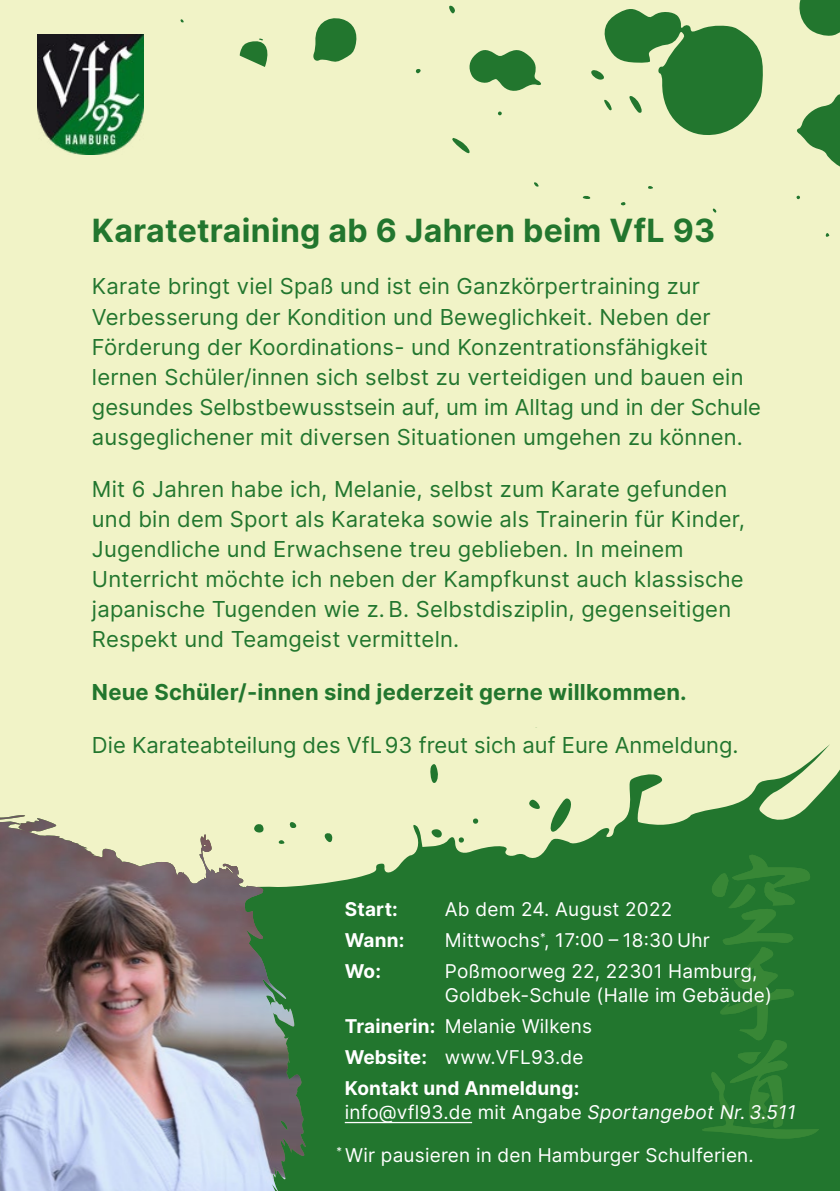
<style>
.page{position:relative;width:840px;height:1191px;background:#fff}
.page>*{position:absolute;margin:0;border:0;box-sizing:border-box;transform-origin:0 0}
.t1{font:700 32px "Inter";letter-spacing:.01em;color:#22762e}
.t2{font:22px/30px "Inter";letter-spacing:.01em;color:#22762e}
.t3{font:700 22px "Inter";letter-spacing:.01em;color:#22762e}
.t4{font:19px/24px "Inter";letter-spacing:.01em;color:#fff}
.t5{font:700 19px/31px "Inter";letter-spacing:.01em;color:#fff}
.s1{font-weight:400}
.s2{font-style:italic}
</style>
<div class="page">
<div style="left:635px;top:0;width:204px;height:189px;background:#f1f3c7"></div>
<svg style="left:795px;top:92px;width:44px;height:80px;background:#90b87f"></svg>
<svg style="left:796px;top:0;width:43px;height:37px;background:#519250"></svg>
<svg style="left:646px;top:185px;width:7px;height:4px"></svg>
<svg style="left:635px;top:7px;width:128px;height:133px;background:#6fa467"></svg>
<svg style="left:306px;top:778px;width:533px;height:413px;background:#3b8540"></svg>
<svg style="left:501px;top:930px;width:6px;height:11px"></svg>
<svg style="left:712px;top:1148px;width:6px;height:6px"></svg>
<svg style="left:528px;top:797px;width:45px;height:43px;background:#c3d7a5"></svg>
<svg style="left:472px;top:818px;width:6px;height:6px"></svg>
<svg style="left:458px;top:837px;width:6px;height:6px"></svg>
<svg style="left:430px;top:828px;width:13px;height:10px"></svg>
<svg style="left:324px;top:832px;width:8px;height:11px"></svg>
<div style="left:0;top:0;width:635px;height:797px;background:#f1f3c7"></div>
<div style="left:128px;top:189px;width:711px;height:589px;background:#f1f3c7"></div>
<img style="left:37px;top:34px;width:106px;height:120px">
<svg style="left:701px;top:854px;width:117px;height:285px;background:#277a30"></svg>
<hr style="left:344px;top:1121px;width:128px;height:2px;background:#fff">
<div style="left:0;top:776px;width:306px;height:58px;background:#f1f3c7"></div>
<img style="left:281px;top:834px;width:25px;height:357px">
<img style="left:0;top:815px;width:281px;height:376px">
<h1 class="t1" style="left:92px;top:207px;width:624px">Karatetraining ab 6 Jahren beim VfL 93</h1>
<p class="t2" style="left:92px;top:271px;width:670px">Karate bringt viel Spaß und ist ein Ganzkörpertraining zur Verbesserung der Kondition und Beweglichkeit. Neben der Förderung der Koordinations- und Konzentrationsfähigkeit lernen Schüler/innen sich selbst zu verteidigen und bauen ein gesundes Selbstbewusstsein auf, um im Alltag und in der Schule ausgeglichener mit diversen Situationen umgehen zu können.</p>
<p class="t2" style="left:92px;top:474px;width:654px">Mit 6 Jahren habe ich, Melanie, selbst zum Karate gefunden und bin dem Sport als Karateka sowie als Trainerin für Kinder, Jugendliche und Erwachsene treu geblieben. In meinem Unterricht möchte ich neben der Kampfkunst auch klassische japanische Tugenden wie z. B. Selbstdisziplin, gegenseitigen Respekt und Teamgeist vermitteln.</p>
<p class="t3" style="left:92px;top:676px;width:596px">Neue Schüler/-innen sind jederzeit gerne willkommen.</p>
<p class="t2" style="left:92px;top:729px;width:647px">Die Karateabteilung des VfL 93 freut sich auf Eure Anmeldung.</p>
<p class="t5" style="left:344px;top:893px;width:55px">Start:</p>
<p class="t4" style="left:444px;top:896px;width:229px">Ab dem 24. August 2022</p>
<p class="t5" style="left:344px;top:924px;width:61px">Wann:</p>
<p class="t4" style="left:444px;top:927px;width:266px">Mittwochs<sup>*</sup>, 17:00 – 18:30 Uhr</p>
<p class="t5" style="left:344px;top:955px;width:38px">Wo:</p>
<p class="t4" style="left:444px;top:958px;width:328px">Poßmoorweg 22, 22301 Hamburg,<br>Goldbek-Schule (Halle im Gebäude)</p>
<p class="t5" style="left:344px;top:1010px;width:248px">Trainerin: <span class="s1">Melanie Wilkens<br></span>Website: <span class="s1">www.VFL93.de<br></span>Kontakt und Anmeldung:</p>
<p class="t4" style="left:344px;top:1100px;width:452px">info@vfl93.de mit Angabe <span class="s2">Sportangebot Nr. 3.511</span></p>
<p class="t4" style="left:336px;top:1142px;width:418px"><sup>*</sup> Wir pausieren in den Hamburger Schulferien.</p>
</div>
